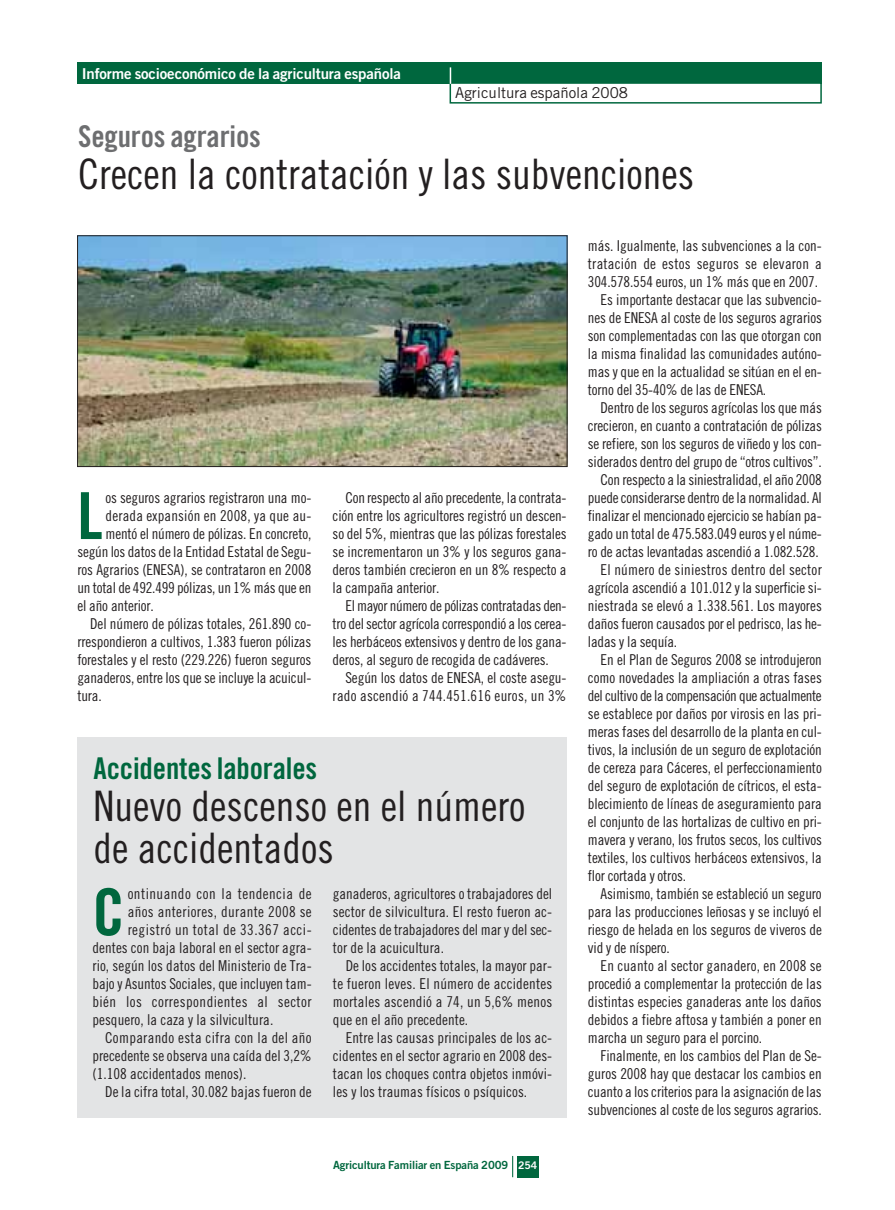
<style>
.page{position:relative;width:895px;height:1210px;background:#fff}
.page>*{position:absolute;margin:0;border:0;box-sizing:border-box;transform-origin:0 0}
.t1{font:64.8px "Trade Gothic Bold Cond Twenty";color:#00673e}
.t2{font:42px/42px "Trade Gothic Cond Eighteen";color:#231f20}
.t3{font:30px "Trade Gothic Bold Cond Twenty";letter-spacing:-.005em;color:#00673e}
.t4{font:30px "Trade Gothic Bold Cond Twenty";letter-spacing:-.005em;color:#6d6e70}
.t5{font:15px/18px "Trade Gothic Cond Eighteen";letter-spacing:-.005em;color:#231f20;text-align:justify}
.t6{font:15px "Trade Gothic Cond Eighteen";letter-spacing:.03em;color:#231f20}
.t7{font:15px "Trade Gothic Cond Eighteen";letter-spacing:.015em;color:#231f20}
.t8{font:15px "Trade Gothic Bold Two";letter-spacing:-.01em;color:#fff}
.t9{font:15px "Trade Gothic Cond Eighteen";letter-spacing:-.025em;color:#231f20}
.t10{font:15px "Trade Gothic Cond Eighteen";letter-spacing:.02em;color:#231f20}
.t11{font:15px "Trade Gothic Cond Eighteen";letter-spacing:.025em;color:#231f20}
.t12{font:15px "Trade Gothic";color:#231f20}
.t13{font:11.25px "Trade Gothic Bold Two";letter-spacing:-.01em;color:#00673e}
.s1{font-size:10.5px;color:#fff}
</style>
<div class="page">
<div style="left:517px;top:1155px;width:21px;height:22px;background:#00673e"></div>
<svg style="left:512px;top:1156px;width:1px;height:21px"></svg>
<div style="left:77px;top:63px;width:744px;height:21px;background:#00673e"></div>
<div style="left:449px;top:82px;width:372px;height:22px;border:2px solid #00673e"></div>
<svg style="left:450px;top:67px;width:1px;height:17px"></svg>
<div style="left:77px;top:737px;width:490px;height:379px;background:#e3e4e5"></div>
<img style="left:79px;top:237px;width:486px;height:227px">
<div style="left:77px;top:235px;width:490px;height:231px;border:1px solid #231f20"></div>
<p class="t8" style="left:82px;top:68px;width:321px">Informe socioeconómico de la agricultura española</p>
<p class="t12" style="left:455px;top:88px;width:174px">Agricultura española 2008</p>
<h3 class="t4" style="left:78px;top:125px;width:184px">Seguros agrarios</h3>
<h2 class="t2" style="left:78px;top:156px;width:617px">Crecen la contratación y las subvenciones</h2>
<h1 class="t1" style="left:77px;top:492px;width:27px">L</h1>
<p class="t5" style="left:106px;top:490px;width:207px">os seguros agrarios registraron una mo-</p>
<p class="t5" style="left:106px;top:508px;width:207px">derada expansión en 2008, ya que au-</p>
<p class="t5" style="left:106px;top:526px;width:207px">mentó el número de pólizas. En concreto,</p>
<p class="t5" style="left:77px;top:544px;width:235px">según los datos de la Entidad Estatal de Segu-</p>
<p class="t5" style="left:77px;top:562px;width:235px">ros Agrarios (ENESA), se contrataron en 2008</p>
<p class="t5" style="left:77px;top:580px;width:235px">un total de 492.499 pólizas, un 1% más que en</p>
<p class="t5" style="left:77px;top:598px;width:78px">el año anterior.</p>
<p class="t5" style="left:90px;top:616px;width:223px">Del número de pólizas totales, 261.890 co-</p>
<p class="t5" style="left:77px;top:634px;width:235px">rrespondieron a cultivos, 1.383 fueron pólizas</p>
<p class="t5" style="left:77px;top:652px;width:235px">forestales y el resto (229.226) fueron seguros</p>
<p class="t5" style="left:77px;top:670px;width:235px">ganaderos, entre los que se incluye la acuicul-</p>
<p class="t5" style="left:77px;top:688px;width:26px">tura.</p>
<p class="t5" style="left:333px;top:490px;width:235px;text-indent:13px">Con respecto al año precedente, la contrata&shy;ción entre los agricultores registró un descen&shy;so del 5%, mientras que las pólizas forestales se incrementaron un 3% y los seguros gana&shy;deros también crecieron en un 8% respecto a la campaña anterior.</p>
<p class="t5" style="left:333px;top:598px;width:235px;text-indent:13px">El mayor número de pólizas contratadas den&shy;tro del sector agrícola correspondió a los cerea&shy;les herbáceos extensivos y dentro de los gana&shy;deros, al seguro de recogida de cadáveres.</p>
<p class="t5" style="left:333px;top:670px;width:235px;text-align:right">Según los datos de ENESA, el coste asegu&shy;rado ascendió a 744.451.616 euros, un 3%</p>
<h3 class="t3" style="left:94px;top:757px;width:225px">Accidentes laborales</h3>
<h2 class="t2" style="left:94px;top:788px;width:433px">Nuevo descenso en el número de accidentados</h2>
<h1 class="t1" style="left:92px;top:888px;width:34px">C</h1>
<p class="t6" style="left:128px;top:888px;width:185px">ontinuando con la tendencia de</p>
<p class="t11" style="left:128px;top:906px;width:185px">años anteriores, durante 2008 se</p>
<p class="t6" style="left:128px;top:924px;width:185px">registró un total de 33.367 acci-</p>
<p class="t5" style="left:92px;top:940px;width:221px">dentes con baja laboral en el sector agra-</p>
<p class="t5" style="left:92px;top:958px;width:221px">rio, según los datos del Ministerio de Tra-</p>
<p class="t5" style="left:92px;top:976px;width:221px">bajo y Asuntos Sociales, que incluyen tam-</p>
<p class="t6" style="left:92px;top:996px;width:221px">bién los correspondientes al sector</p>
<p class="t5" style="left:92px;top:1012px;width:182px">pesquero, la caza y la silvicultura.</p>
<p class="t10" style="left:105px;top:1032px;width:208px">Comparando esta cifra con la del año</p>
<p class="t5" style="left:92px;top:1048px;width:221px">precedente se observa una caída del 3,2%</p>
<p class="t5" style="left:92px;top:1066px;width:156px">(1.108 accidentados menos).</p>
<p class="t5" style="left:105px;top:1084px;width:208px">De la cifra total, 30.082 bajas fueron de</p>
<p class="t5" style="left:333px;top:886px;width:221px">ganaderos, agricultores o trabajadores del sector de silvicultura. El resto fueron ac&shy;cidentes de trabajadores del mar y del sec&shy;tor de la acuicultura.</p>
<p class="t5" style="left:333px;top:958px;width:221px;text-indent:13px">De los accidentes totales, la mayor par&shy;te fueron leves. El número de accidentes mortales ascendió a 74, un 5,6% menos que en el año precedente.</p>
<p class="t5" style="left:333px;top:1030px;width:221px;text-indent:13px">Entre las causas principales de los ac&shy;cidentes en el sector agrario en 2008 des&shy;tacan los choques contra objetos inmóvi&shy;les y los traumas físicos o psíquicos.</p>
<p class="t13" style="left:333px;top:1161px;width:205px">Agricultura Familiar en España 2009 <span class="s1">254</span></p>
<p class="t5" style="left:588px;top:238px;width:235px">más. Igualmente, las subvenciones a la con-</p>
<p class="t7" style="left:588px;top:258px;width:235px">tratación de estos seguros se elevaron a</p>
<p class="t5" style="left:588px;top:274px;width:232px">304.578.554 euros, un 1% más que en 2007.</p>
<p class="t5" style="left:600px;top:292px;width:223px">Es importante destacar que las subvencio-</p>
<p class="t5" style="left:588px;top:310px;width:235px">nes de ENESA al coste de los seguros agrarios</p>
<p class="t5" style="left:588px;top:328px;width:235px">son complementadas con las que otorgan con</p>
<p class="t5" style="left:588px;top:346px;width:235px">la misma finalidad las comunidades autóno-</p>
<p class="t5" style="left:588px;top:364px;width:235px">mas y que en la actualidad se sitúan en el en-</p>
<p class="t5" style="left:588px;top:382px;width:180px">torno del 35-40% de las de ENESA.</p>
<p class="t5" style="left:600px;top:400px;width:223px">Dentro de los seguros agrícolas los que más</p>
<p class="t5" style="left:588px;top:418px;width:235px">crecieron, en cuanto a contratación de pólizas</p>
<p class="t5" style="left:588px;top:436px;width:235px">se refiere, son los seguros de viñedo y los con-</p>
<p class="t5" style="left:588px;top:454px;width:235px">siderados dentro del grupo de “otros cultivos”.</p>
<p class="t5" style="left:600px;top:472px;width:223px">Con respecto a la siniestralidad, el año 2008</p>
<p class="t5" style="left:588px;top:490px;width:235px">puede considerarse dentro de la normalidad. Al</p>
<p class="t5" style="left:588px;top:508px;width:235px">finalizar el mencionado ejercicio se habían pa-</p>
<p class="t5" style="left:588px;top:526px;width:235px">gado un total de 475.583.049 euros y el núme-</p>
<p class="t5" style="left:588px;top:544px;width:232px">ro de actas levantadas ascendió a 1.082.528.</p>
<p class="t7" style="left:600px;top:564px;width:223px">El número de siniestros dentro del sector</p>
<p class="t5" style="left:588px;top:580px;width:235px">agrícola ascendió a 101.012 y la superficie si-</p>
<p class="t5" style="left:588px;top:598px;width:235px">niestrada se elevó a 1.338.561. Los mayores</p>
<p class="t5" style="left:588px;top:616px;width:235px">daños fueron causados por el pedrisco, las he-</p>
<p class="t5" style="left:588px;top:634px;width:91px">ladas y la sequía.</p>
<p class="t5" style="left:600px;top:652px;width:223px">En el Plan de Seguros 2008 se introdujeron</p>
<p class="t5" style="left:588px;top:670px;width:235px">como novedades la ampliación a otras fases</p>
<p class="t9" style="left:588px;top:690px;width:235px">del cultivo de la compensación que actualmente</p>
<p class="t5" style="left:588px;top:706px;width:235px">se establece por daños por virosis en las pri-</p>
<p class="t5" style="left:588px;top:724px;width:235px">meras fases del desarrollo de la planta en cul-</p>
<p class="t5" style="left:588px;top:742px;width:235px">tivos, la inclusión de un seguro de explotación</p>
<p class="t5" style="left:588px;top:760px;width:235px">de cereza para Cáceres, el perfeccionamiento</p>
<p class="t5" style="left:588px;top:778px;width:235px">del seguro de explotación de cítricos, el esta-</p>
<p class="t5" style="left:588px;top:796px;width:235px">blecimiento de líneas de aseguramiento para</p>
<p class="t5" style="left:588px;top:814px;width:235px">el conjunto de las hortalizas de cultivo en pri-</p>
<p class="t5" style="left:588px;top:832px;width:235px">mavera y verano, los frutos secos, los cultivos</p>
<p class="t5" style="left:588px;top:850px;width:235px">textiles, los cultivos herbáceos extensivos, la</p>
<p class="t5" style="left:588px;top:868px;width:100px">flor cortada y otros.</p>
<p class="t5" style="left:600px;top:886px;width:223px">Asimismo, también se estableció un seguro</p>
<p class="t5" style="left:588px;top:904px;width:235px">para las producciones leñosas y se incluyó el</p>
<p class="t5" style="left:588px;top:922px;width:235px">riesgo de helada en los seguros de viveros de</p>
<p class="t5" style="left:588px;top:940px;width:84px">vid y de níspero.</p>
<p class="t5" style="left:600px;top:958px;width:223px">En cuanto al sector ganadero, en 2008 se</p>
<p class="t5" style="left:588px;top:976px;width:235px">procedió a complementar la protección de las</p>
<p class="t5" style="left:588px;top:994px;width:235px">distintas especies ganaderas ante los daños</p>
<p class="t5" style="left:588px;top:1012px;width:235px">debidos a fiebre aftosa y también a poner en</p>
<p class="t5" style="left:588px;top:1030px;width:176px">marcha un seguro para el porcino.</p>
<p class="t5" style="left:600px;top:1048px;width:223px">Finalmente, en los cambios del Plan de Se-</p>
<p class="t5" style="left:588px;top:1066px;width:235px">guros 2008 hay que destacar los cambios en</p>
<p class="t5" style="left:588px;top:1084px;width:235px">cuanto a los criterios para la asignación de las</p>
<p class="t5" style="left:588px;top:1102px;width:235px">subvenciones al coste de los seguros agrarios.</p>
</div>
